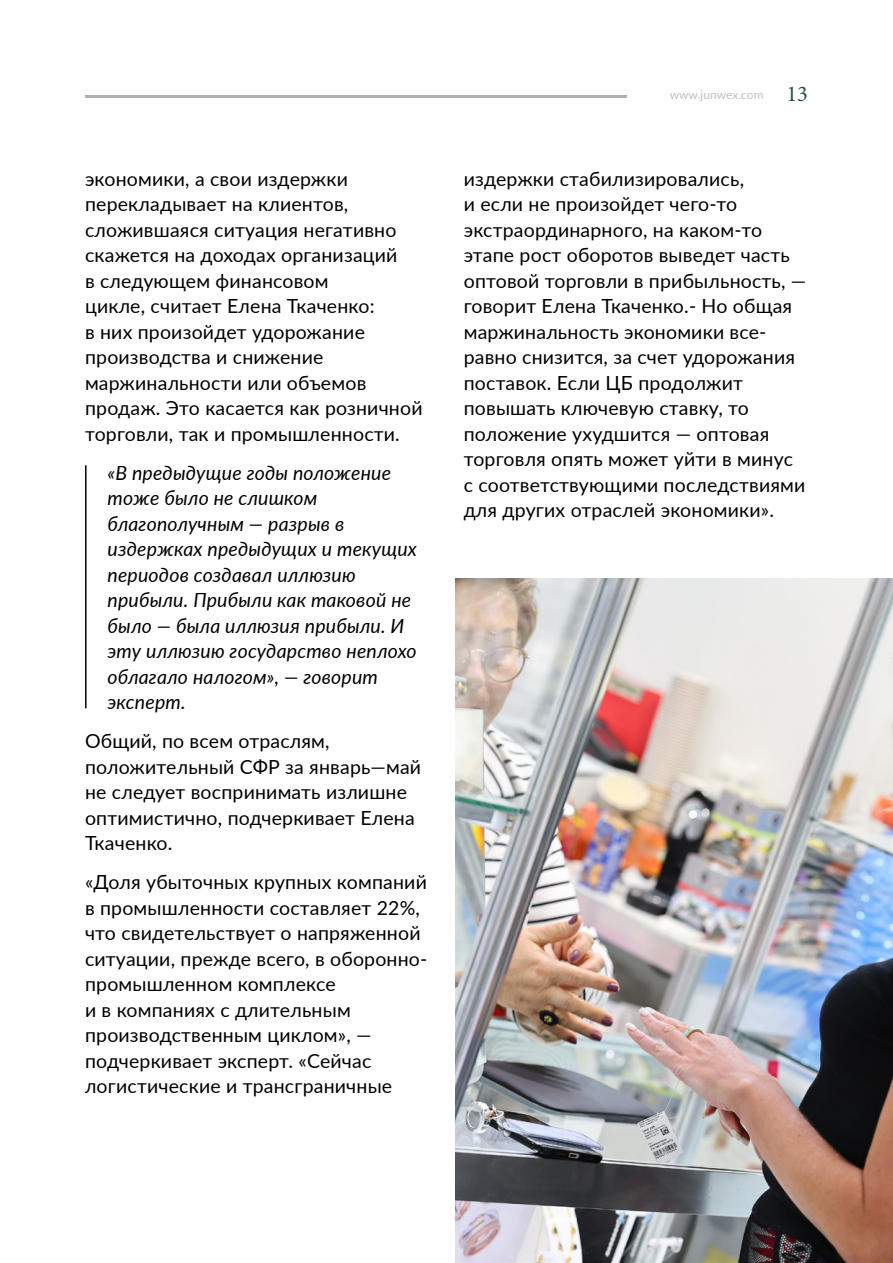
<style>
.page{position:relative;width:893px;height:1263px;background:#fff}
.page>*{position:absolute;margin:0;border:0;box-sizing:border-box;transform-origin:0 0}
.t1{font:19.5px/25.5px "Lato";letter-spacing:.01em;color:#000}
.t2{font:italic 19.5px/25.5px "Lato";letter-spacing:.01em;color:#000}
.t3{font:12px "Lato";color:#c0c0c0}
.s1{font-family:"Minion Pro";font-size:22.5px;color:#2d5244}
</style>
<div class="page">
<hr style="left:85px;top:465px;width:2px;height:243px;background:#000">
<img style="left:455px;top:578px;width:438px;height:685px">
<hr style="left:86px;top:95px;width:541px;height:2px;background:#6e7671">
<p class="t1" style="left:85px;top:165px;width:339px">экономики, а свои издержки перекладывает на клиентов, сложившаяся ситуация негативно скажется на доходах организаций<br>в следующем финансовом<br>цикле, считает Елена Ткаченко:<br>в них произойдет удорожание производства и снижение маржинальности или объемов продаж. Это касается как розничной торговли, так и промышленности.</p>
<p class="t2" style="left:108px;top:459px;width:311px">«В предыдущие годы положение тоже было не слишком благополучным — разрыв в издержках предыдущих и текущих периодов создавал иллюзию прибыли. Прибыли как таковой не было — была иллюзия прибыли. И эту иллюзию государство неплохо облагало налогом», — говорит эксперт.</p>
<p class="t1" style="left:85px;top:728px;width:338px">Общий, по всем отраслям, положительный СФР за январь—май не следует воспринимать излишне оптимистично, подчеркивает Елена<br>Ткаченко.</p>
<p class="t1" style="left:85px;top:869px;width:344px">«Доля убыточных крупных компаний в промышленности составляет 22%, что свидетельствует о напряженной ситуации, прежде всего, в оборонно&shy;промышленном комплексе<br>и в компаниях с длительным производственным циклом», — подчеркивает эксперт. «Сейчас логистические и трансграничные</p>
<p class="t3" style="left:670px;top:86px;width:140px">www.junwex.com <span class="s1">13</span></p>
<p class="t1" style="left:464px;top:165px;width:344px">издержки стабилизировались,<br>и если не произойдет чего-то экстраординарного, на каком-то этапе рост оборотов выведет часть оптовой торговли в прибыльность, — говорит Елена Ткаченко.- Но общая маржинальность экономики все&shy;равно снизится, за счет удорожания поставок. Если ЦБ продолжит повышать ключевую ставку, то положение ухудшится — оптовая торговля опять может уйти в минус с соответствующими последствиями для других отраслей экономики».</p>
</div>
